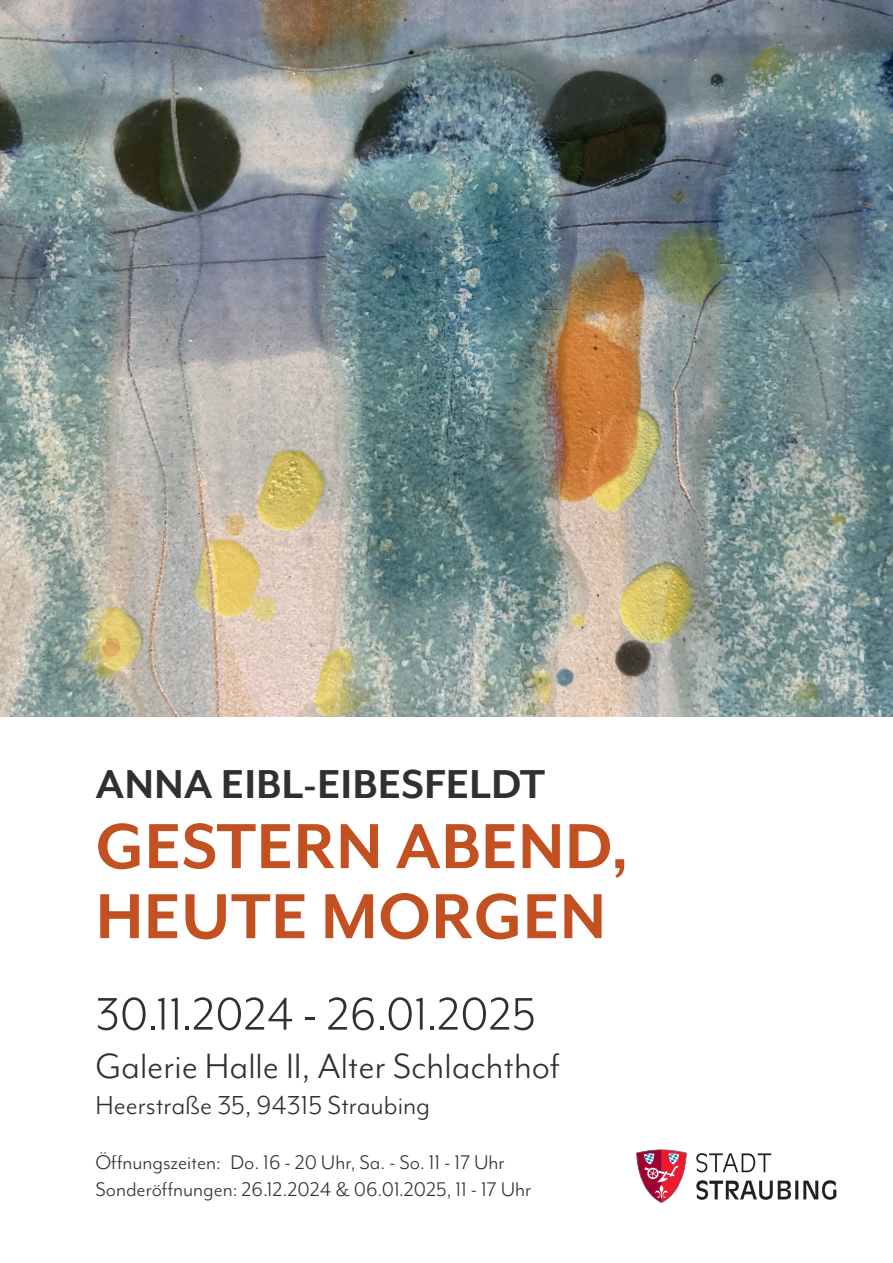
<style>
.page{position:relative;width:893px;height:1263px;background:#fff}
.page>*{position:absolute;margin:0;border:0;box-sizing:border-box;transform-origin:0 0}
.t1{font:700 73.2px/70.1px "Mr Eaves Mod OT";color:#c25021}
.t2{font:52.5px "Mr Eaves Mod OT";color:#312f30}
.t3{font:700 46.5px "Mr Eaves Mod OT";color:#312f30}
.t4{font:40.5px "Mr Eaves Mod OT";color:#312f30}
.t5{font:30px "Mr Eaves Mod OT";color:#312f30}
.t6{font:22.73px/27.3px "Mr Eaves Mod OT";color:#312f30}
</style>
<div class="page">
<img style="left:0;top:0;width:893px;height:716px">
<svg style="left:696px;top:1180px;width:140px;height:20px"></svg>
<svg style="left:636px;top:1149px;width:51px;height:54px"></svg>
<svg style="left:696px;top:1153px;width:75px;height:19px"></svg>
<h3 class="t3" style="left:95px;top:759px;width:451px">ANNA EIBL-EIBESFELDT</h3>
<h1 class="t1" style="left:95px;top:812px;width:535px">GESTERN ABEND,<br>HEUTE MORGEN</h1>
<h2 class="t2" style="left:95px;top:985px;width:442px">30.11.2024 - 26.01.2025</h2>
<h3 class="t4" style="left:95px;top:1044px;width:466px">Galerie Halle II, Alter Schlachthof</h3>
<h3 class="t5" style="left:95px;top:1089px;width:336px">Heerstraße 35, 94315 Straubing</h3>
<p class="t6" style="left:95px;top:1149px;width:437px">Öffnungszeiten: Do. 16 - 20 Uhr, Sa. - So. 11 - 17 Uhr<br>Sonderöffnungen: 26.12.2024 &amp; 06.01.2025, 11 - 17 Uhr</p>
</div>
